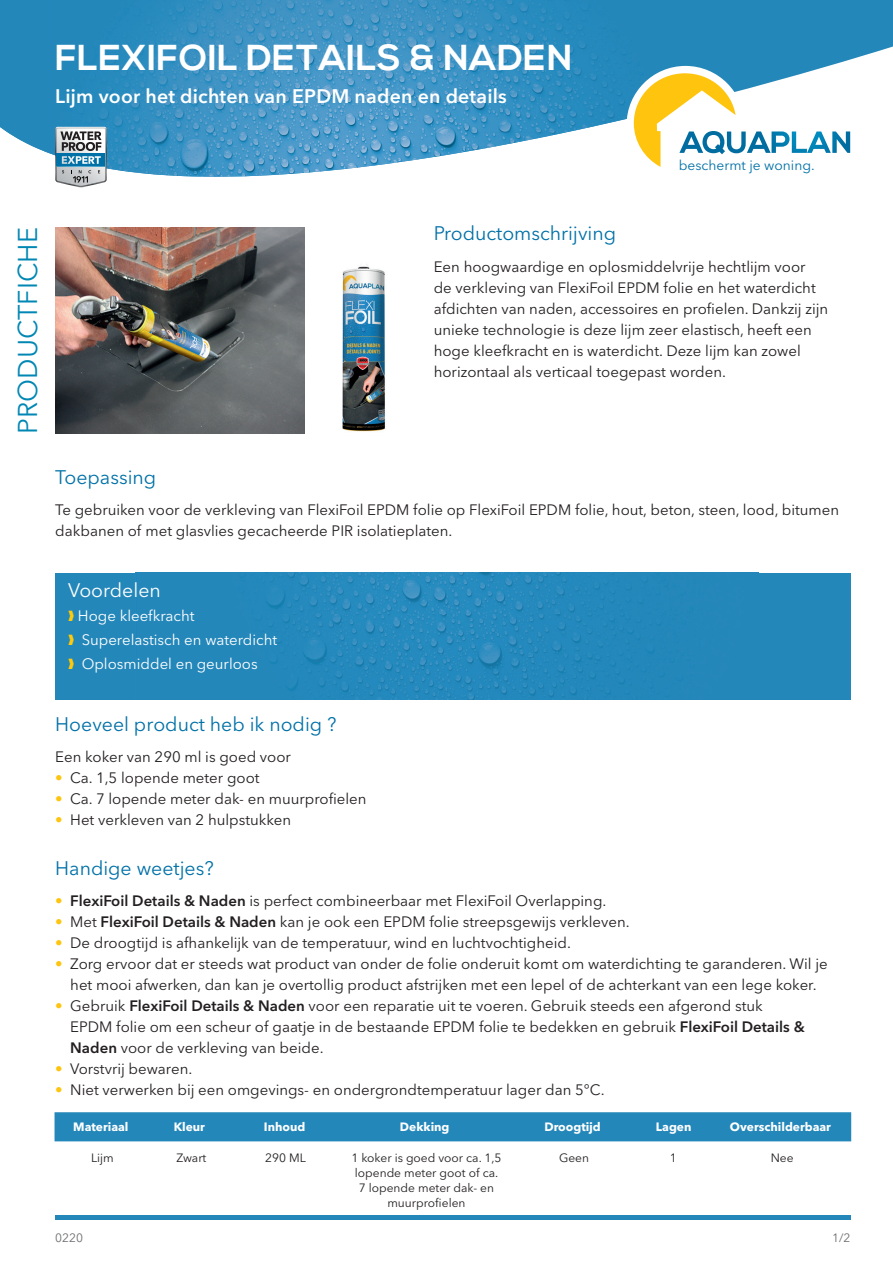
<style>
.page{position:relative;width:893px;height:1263px;background:#fff}
.page>*{position:absolute;margin:0;border:0;box-sizing:border-box;transform-origin:0 0}
.t1{font:700 36px "Nexa";letter-spacing:.01em;color:#fff}
.t2{font:27px "Avenir Next LT Pro";color:#0087b4}
.t3{font:19.5px "Avenir Next LT Pro";color:#0071a7}
.t4{font:600 19.5px "Avenir Next LT Pro";letter-spacing:.01em;color:#fff}
.t5{font:19.5px "Avenir Next LT Pro";color:#fff}
.t6{font:15px/21px "Avenir Next LT Pro";color:#231f20}
.t7{font:15px/24px "Avenir Next LT Pro";color:#fff}
.t8{font:13.8px "Avenir Next LT Pro";color:#0071a7}
.t9{font:12px/15px "Avenir Next LT Pro";color:#231f20;text-align:center}
.t10{font:700 12px "Avenir Next LT Pro";color:#fff}
.t11{font:12px "Avenir Next LT Pro";color:#6c6d70}
.s1{color:#feca0a}
.s2{font-weight:600;color:#fec40e}
.s3{font-weight:600}
</style>
<div class="page">
<div style="left:55px;top:573px;width:795px;height:126px;background:#2487ba"></div>
<img style="left:241px;top:573px;width:452px;height:126px">
<svg style="left:78px;top:0;width:815px;height:257px"></svg>
<img style="left:52px;top:0;width:620px;height:88px">
<img style="left:0;top:0;width:52px;height:154px">
<img style="left:465px;top:88px;width:169px;height:45px">
<img style="left:362px;top:88px;width:103px;height:79px">
<img style="left:155px;top:88px;width:207px;height:89px">
<img style="left:51px;top:88px;width:104px;height:86px">
<img style="left:465px;top:132px;width:100px;height:20px">
<div style="left:55px;top:1112px;width:796px;height:29px;background:#2487ba;border:2px solid #2487ba"></div>
<hr style="left:55px;top:1215px;width:795px;height:4px;background:#2487ba">
<svg style="left:55px;top:127px;width:52px;height:60px"></svg>
<div style="left:627px;top:66px;width:117px;height:118px;background:#fff;border-radius:50%"></div>
<svg style="left:634px;top:73px;width:216px;height:94px"></svg>
<img style="left:328px;top:256px;width:79px;height:176px">
<img style="left:55px;top:227px;width:249px;height:207px">
<h1 class="t1" style="left:55px;top:37px;width:519px">FLEXIFOIL DETAILS &amp; NADEN</h1>
<h3 class="t4" style="left:55px;top:84px;width:453px">Lĳm voor het dichten van EPDM naden en details</h3>
<p class="t8" style="left:679px;top:157px;width:137px">beschermt je woning.</p>
<h2 class="t2" style="left:12px;top:434px;width:208px;rotate:-90deg">PRODUCTFICHE</h2>
<h3 class="t3" style="left:434px;top:222px;width:184px">Productomschrĳving</h3>
<p class="t6" style="left:434px;top:256px;width:396px">Een hoogwaardige en oplosmiddelvrĳe hechtlĳm voor<br>de verkleving van FlexiFoil EPDM folie en het waterdicht afdichten van naden, accessoires en profielen. Dankzĳ zĳn unieke technologie is deze lĳm zeer elastisch, heeft een hoge kleefkracht en is waterdicht. Deze lĳm kan zowel horizontaal als verticaal toegepast worden.</p>
<h3 class="t3" style="left:55px;top:465px;width:102px">Toepassing</h3>
<p class="t6" style="left:55px;top:499px;width:785px">Te gebruiken voor de verkleving van FlexiFoil EPDM folie op FlexiFoil EPDM folie, hout, beton, steen, lood, bitumen dakbanen of met glasvlies gecacheerde PIR isolatieplaten.</p>
<h3 class="t5" style="left:68px;top:578px;width:94px">Voordelen</h3>
<p class="t7" style="left:68px;top:603px;width:211px"><span class="s1">❱</span> Hoge kleefkracht<br><span class="s1">❱</span> Superelastisch en waterdicht <span class="s1">❱</span> Oplosmiddel en geurloos</p>
<h3 class="t3" style="left:55px;top:712px;width:283px">Hoeveel product heb ik nodig ?</h3>
<p class="t6" style="left:55px;top:746px;width:237px">Een koker van 290 ml is goed voor</p>
<p class="t6" style="left:55px;top:767px;width:206px"><span class="s2">•</span> Ca. 1,5 lopende meter goot</p>
<p class="t6" style="left:55px;top:788px;width:313px"><span class="s2">•</span> Ca. 7 lopende meter dak- en muurprofielen</p>
<p class="t6" style="left:55px;top:809px;width:237px"><span class="s2">•</span> Het verkleven van 2 hulpstukken</p>
<h3 class="t3" style="left:55px;top:856px;width:160px">Handige weetjes?</h3>
<p class="t6" style="left:55px;top:890px;width:553px"><span class="s2">•</span> <span class="s3">FlexiFoil Details &amp; Naden</span> is perfect combineerbaar met FlexiFoil Overlapping.</p>
<p class="t6" style="left:55px;top:911px;width:576px"><span class="s2">•</span> Met <span class="s3">FlexiFoil Details &amp; Naden</span> kan je ook een EPDM folie streepsgewĳs verkleven.</p>
<p class="t6" style="left:55px;top:932px;width:517px"><span class="s2">•</span> De droogtĳd is afhankelĳk van de temperatuur, wind en luchtvochtigheid.</p>
<p class="t6" style="left:55px;top:953px;width:774px;text-align:center"><span class="s2">•</span> Zorg ervoor dat er steeds wat product van onder de folie onderuit komt om waterdichting te garanderen. Wil je het mooi afwerken, dan kan je overtollig product afstrĳken met een lepel of de achterkant van een lege koker.</p>
<p class="t6" style="left:70px;top:995px;width:736px;text-indent:-15px"><span class="s2">•</span> Gebruik <span class="s3">FlexiFoil Details &amp; Naden</span> voor een reparatie uit te voeren. Gebruik steeds een afgerond stuk<br>EPDM folie om een scheur of gaatje in de bestaande EPDM folie te bedekken en gebruik <span class="s3">FlexiFoil Details &amp;<br>Naden</span> voor de verkleving van beide.</p>
<p class="t6" style="left:55px;top:1058px;width:139px"><span class="s2">•</span> Vorstvrĳ bewaren.</p>
<p class="t6" style="left:55px;top:1079px;width:551px"><span class="s2">•</span> Niet verwerken bĳ een omgevings- en ondergrondtemperatuur lager dan 5°C.</p>
<p class="t10" style="left:73px;top:1119px;width:57px">Materiaal</p>
<p class="t10" style="left:174px;top:1119px;width:33px">Kleur</p>
<p class="t10" style="left:264px;top:1119px;width:43px">Inhoud</p>
<p class="t10" style="left:400px;top:1119px;width:51px">Dekking</p>
<p class="t10" style="left:544px;top:1119px;width:58px">Droogtĳd</p>
<p class="t10" style="left:656px;top:1119px;width:37px">Lagen</p>
<p class="t10" style="left:730px;top:1119px;width:103px">Overschilderbaar</p>
<p class="t11" style="left:55px;top:1231px;width:29px">0220</p>
<p class="t9" style="left:91px;top:1150px;width:24px">Lĳm</p>
<p class="t9" style="left:176px;top:1150px;width:31px">Zwart</p>
<p class="t9" style="left:265px;top:1150px;width:42px">290 ML</p>
<p class="t9" style="left:351px;top:1150px;width:152px">1 koker is goed voor ca. 1,5 lopende meter goot of ca.<br>7 lopende meter dak- en muurprofielen</p>
<p class="t9" style="left:559px;top:1150px;width:32px">Geen</p>
<p class="t9" style="left:670px;top:1150px;width:8px">1</p>
<p class="t9" style="left:771px;top:1150px;width:24px">Nee</p>
<p class="t11" style="left:832px;top:1231px;width:20px">1/2</p>
</div>
